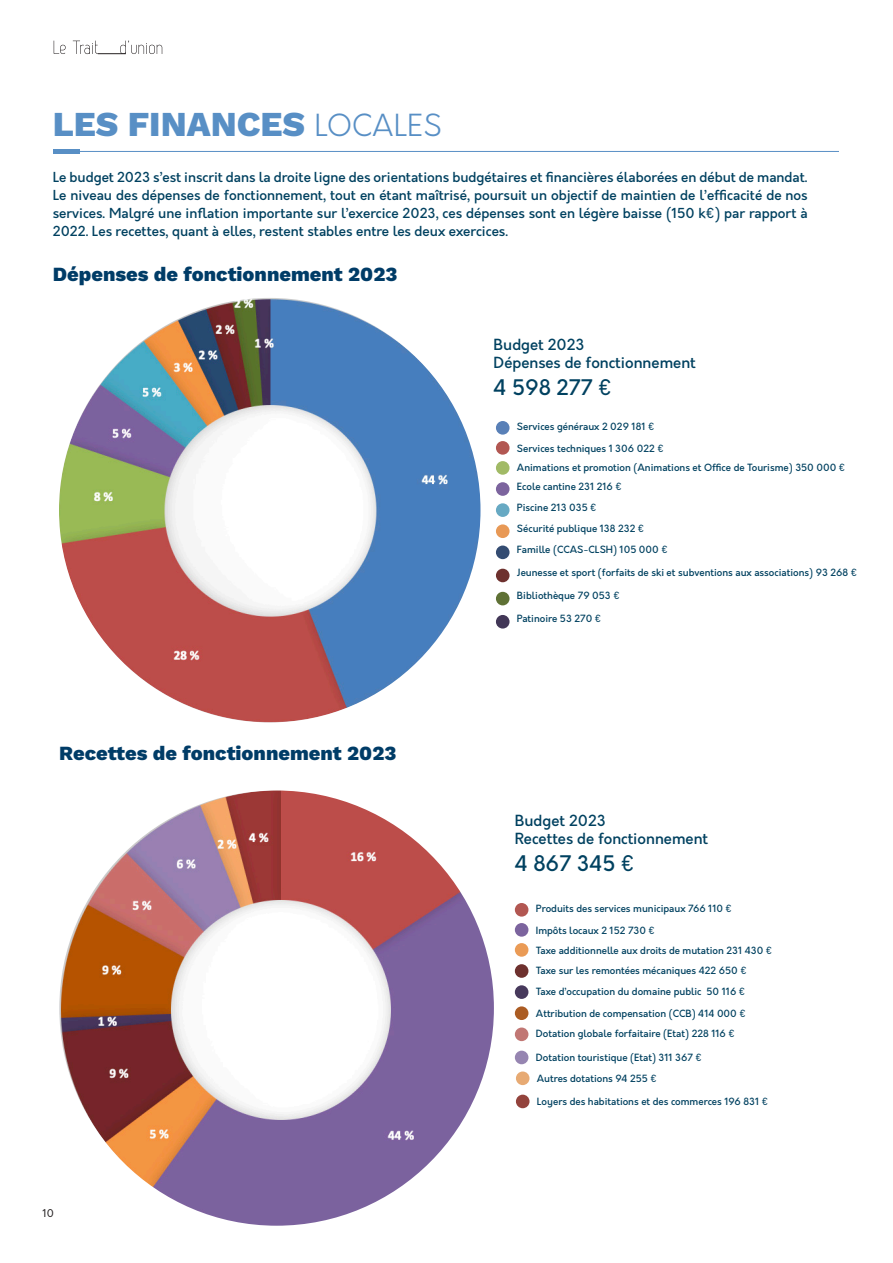
<style>
.page{position:relative;width:893px;height:1263px;background:#fff}
.page>*{position:absolute;margin:0;border:0;box-sizing:border-box;transform-origin:0 0}
.t1{font:800 34.95px "Work Sans";color:#588fc5}
.t2{font:500 21px "Orkney";color:#004160}
.t3{font:800 20.1px "Work Sans";color:#003c67}
.t4{font:500 15px "Orkney";color:#004160}
.t5{font:500 13.5px/18px "Orkney";color:#004160;text-align:justify}
.t6{font:10.5px "Orkney";color:#231f20}
.t7{font:500 9.75px "Orkney";color:#004160}
.s1{font-family:"Orkney";font-weight:300;font-size:29.7px}
</style>
<div class="page">
<svg style="left:54px;top:41px;width:108px;height:13px"></svg>
<hr style="left:54px;top:151px;width:785px;height:1px;background:#588fc5">
<hr style="left:53px;top:149px;width:27px;height:4px;background:#588fc5">
<img style="left:59px;top:298px;width:421px;height:424px">
<img style="left:59px;top:790px;width:435px;height:436px;border-radius:217px">
<div style="left:496px;top:421px;width:13px;height:14px;background:#5980b7;border-radius:50%"></div>
<div style="left:515px;top:903px;width:13px;height:14px;background:#b25752;border-radius:50%"></div>
<div style="left:496px;top:441px;width:13px;height:14px;background:#b25752;border-radius:50%"></div>
<div style="left:515px;top:923px;width:13px;height:14px;background:#7c649e;border-radius:50%"></div>
<div style="left:496px;top:461px;width:13px;height:14px;background:#a1ba66;border-radius:50%"></div>
<div style="left:515px;top:943px;width:13px;height:14px;background:#ea9b56;border-radius:50%"></div>
<div style="left:496px;top:482px;width:13px;height:14px;background:#7c649e;border-radius:50%"></div>
<div style="left:515px;top:964px;width:13px;height:14px;background:#6e312e;border-radius:50%"></div>
<div style="left:496px;top:503px;width:13px;height:14px;background:#67a9c3;border-radius:50%"></div>
<div style="left:515px;top:985px;width:13px;height:14px;background:#47395c;border-radius:50%"></div>
<div style="left:496px;top:524px;width:13px;height:14px;background:#e89956;border-radius:50%"></div>
<div style="left:515px;top:1006px;width:13px;height:14px;background:#ab5c23;border-radius:50%"></div>
<div style="left:496px;top:545px;width:13px;height:14px;background:#344c72;border-radius:50%"></div>
<div style="left:515px;top:1027px;width:13px;height:14px;background:#c17774;border-radius:50%"></div>
<div style="left:496px;top:569px;width:13px;height:13px;background:#6e312e;border-radius:50%"></div>
<div style="left:515px;top:1051px;width:13px;height:13px;background:#9685b1;border-radius:50%"></div>
<div style="left:496px;top:592px;width:13px;height:13px;background:#5f7135;border-radius:50%"></div>
<div style="left:516px;top:1071px;width:13px;height:14px;background:#e7aa73;border-radius:50%"></div>
<div style="left:496px;top:615px;width:13px;height:13px;background:#423757;border-radius:50%"></div>
<div style="left:516px;top:1095px;width:13px;height:13px;background:#93433c;border-radius:50%"></div>
<p class="t1" style="left:53px;top:98px;width:391px">LES FINANCES <span class="s1">LOCALES</span></p>
<p class="t5" style="left:53px;top:169px;width:756px">Le budget 2023 s’est inscrit dans la droite ligne des orientations budgétaires et financières élaborées en début de mandat.<br>Le niveau des dépenses de fonctionnement, tout en étant maîtrisé, poursuit un objectif de maintien de l’efficacité de nos services. Malgré une inflation importante sur l’exercice 2023, ces dépenses sont en légère baisse (150 k€) par rapport à 2022. Les recettes, quant à elles, restent stables entre les deux exercices.</p>
<p class="t3" style="left:53px;top:259px;width:346px">Dépenses de fonctionnement 2023</p>
<p class="t3" style="left:59px;top:738px;width:339px">Recettes de fonctionnement 2023</p>
<p class="t6" style="left:43px;top:1206px;width:13px">10</p>
<p class="t4" style="left:494px;top:335px;width:93px">Budget 2023</p>
<p class="t4" style="left:494px;top:353px;width:204px">Dépenses de fonctionnement</p>
<p class="t2" style="left:494px;top:373px;width:120px">4 598 277 €</p>
<p class="t7" style="left:517px;top:420px;width:139px">Services généraux 2 029 181 €</p>
<p class="t7" style="left:517px;top:442px;width:148px">Services techniques 1 306 022 €</p>
<p class="t7" style="left:517px;top:461px;width:330px">Animations et promotion (Animations et Office de Tourisme) 350 000 €</p>
<p class="t7" style="left:517px;top:480px;width:107px">Ecole cantine 231 216 €</p>
<p class="t7" style="left:517px;top:501px;width:81px">Piscine 213 035 €</p>
<p class="t7" style="left:517px;top:522px;width:129px">Sécurité publique 138 232 €</p>
<p class="t7" style="left:517px;top:543px;width:152px">Famille (CCAS-CLSH) 105 000 €</p>
<p class="t7" style="left:517px;top:566px;width:342px">Jeunesse et sport (forfaits de ski et subventions aux associations) 93 268 €</p>
<p class="t7" style="left:517px;top:589px;width:104px">Bibliothèque 79 053 €</p>
<p class="t7" style="left:517px;top:612px;width:86px">Patinoire 53 270 €</p>
<p class="t4" style="left:515px;top:811px;width:93px">Budget 2023</p>
<p class="t4" style="left:515px;top:829px;width:195px">Recettes de fonctionnement</p>
<p class="t2" style="left:515px;top:849px;width:122px">4 867 345 €</p>
<p class="t7" style="left:536px;top:902px;width:198px">Produits des services municipaux 766 110 €</p>
<p class="t7" style="left:536px;top:924px;width:121px">Impôts locaux 2 152 730 €</p>
<p class="t7" style="left:536px;top:944px;width:238px">Taxe additionnelle aux droits de mutation 231 430 €</p>
<p class="t7" style="left:536px;top:964px;width:212px">Taxe sur les remontées mécaniques 422 650 €</p>
<p class="t7" style="left:536px;top:985px;width:211px">Taxe d’occupation du domaine public 50 116 €</p>
<p class="t7" style="left:536px;top:1007px;width:212px">Attribution de compensation (CCB) 414 000 €</p>
<p class="t7" style="left:536px;top:1027px;width:201px">Dotation globale forfaitaire (Etat) 228 116 €</p>
<p class="t7" style="left:536px;top:1051px;width:168px">Dotation touristique (Etat) 311 367 €</p>
<p class="t7" style="left:537px;top:1072px;width:122px">Autres dotations 94 255 €</p>
<p class="t7" style="left:537px;top:1095px;width:233px">Loyers des habitations et des commerces 196 831 €</p>
</div>
